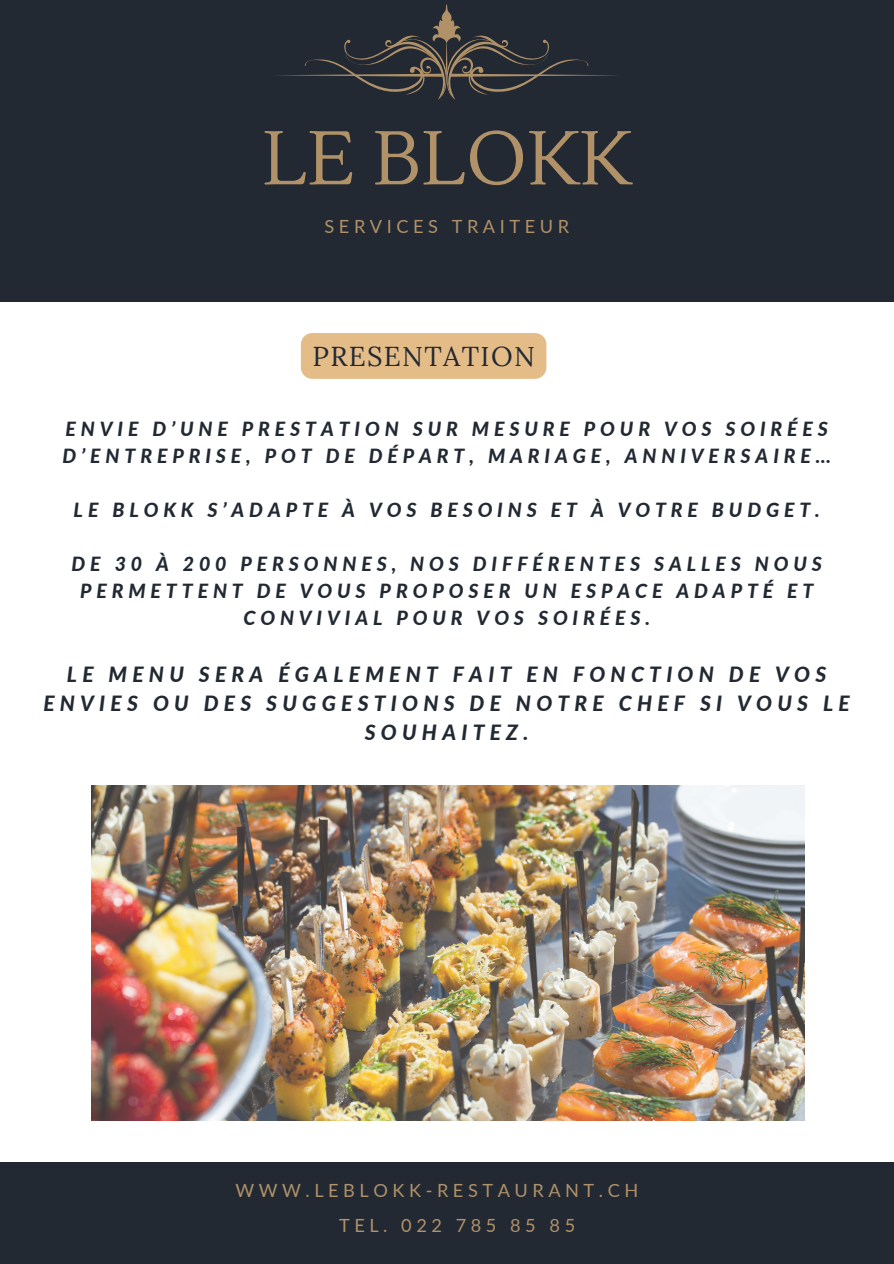
<style>
.page{position:relative;width:894px;height:1264px;background:#fff}
.page>*{position:absolute;margin:0;border:0;box-sizing:border-box;transform-origin:0 0}
.t1{font:75.75px "Lustria";color:#b09168}
.t2{font:27.3px "Lora";letter-spacing:.05em;color:#222933}
.t3{font:italic 800 21px/29.2px "Lato";letter-spacing:.25em;color:#222933;text-align:center}
.t4{font:italic 800 19.5px/27px "Lato";letter-spacing:.25em;color:#222933}
.t5{font:18.15px "Lato";letter-spacing:.25em;color:#b09168}
</style>
<div class="page">
<div style="left:0;top:0;width:893px;height:301px;background:#222933"></div>
<svg style="left:276px;top:4px;width:341px;height:96px"></svg>
<div style="left:0;top:1162px;width:893px;height:101px;background:#222933"></div>
<img style="left:92px;top:785px;width:712px;height:335px">
<div style="left:301px;top:333px;width:245px;height:46px;background:#e4bc88"></div>
<p class="t1" style="left:262px;top:112px;width:370px">LE BLOKK</p>
<p class="t5" style="left:324px;top:215px;width:246px">SERVICES TRAITEUR</p>
<h3 class="t2" style="left:312px;top:338px;width:224px">PRESENTATION</h3>
<h2 class="t4" style="left:62px;top:415px;width:770px">ENVIE D’UNE PRESTATION SUR MESURE POUR VOS SOIRÉES<br>D’ENTREPRISE, POT DE DÉPART, MARIAGE, ANNIVERSAIRE…</h2>
<h3 class="t4" style="left:74px;top:496px;width:747px">LE BLOKK S’ADAPTE À VOS BESOINS ET À VOTRE BUDGET.</h3>
<h3 class="t4" style="left:72px;top:550px;width:751px;text-align:center">DE 30 À 200 PERSONNES, NOS DIFFÉRENTES SALLES NOUS<br>PERMETTENT DE VOUS PROPOSER UN ESPACE ADAPTÉ ET<br>CONVIVIAL POUR VOS SOIRÉES.</h3>
<h3 class="t3" style="left:43px;top:659px;width:807px">LE MENU SERA ÉGALEMENT FAIT EN FONCTION DE VOS<br>ENVIES OU DES SUGGESTIONS DE NOTRE CHEF SI VOUS LE<br>SOUHAITEZ.</h3>
<h1 class="t5" style="left:235px;top:1179px;width:404px">WWW.LEBLOKK-RESTAURANT.CH</h1>
<p class="t5" style="left:339px;top:1213px;width:237px">TEL. 022 785 85 85</p>
</div>
